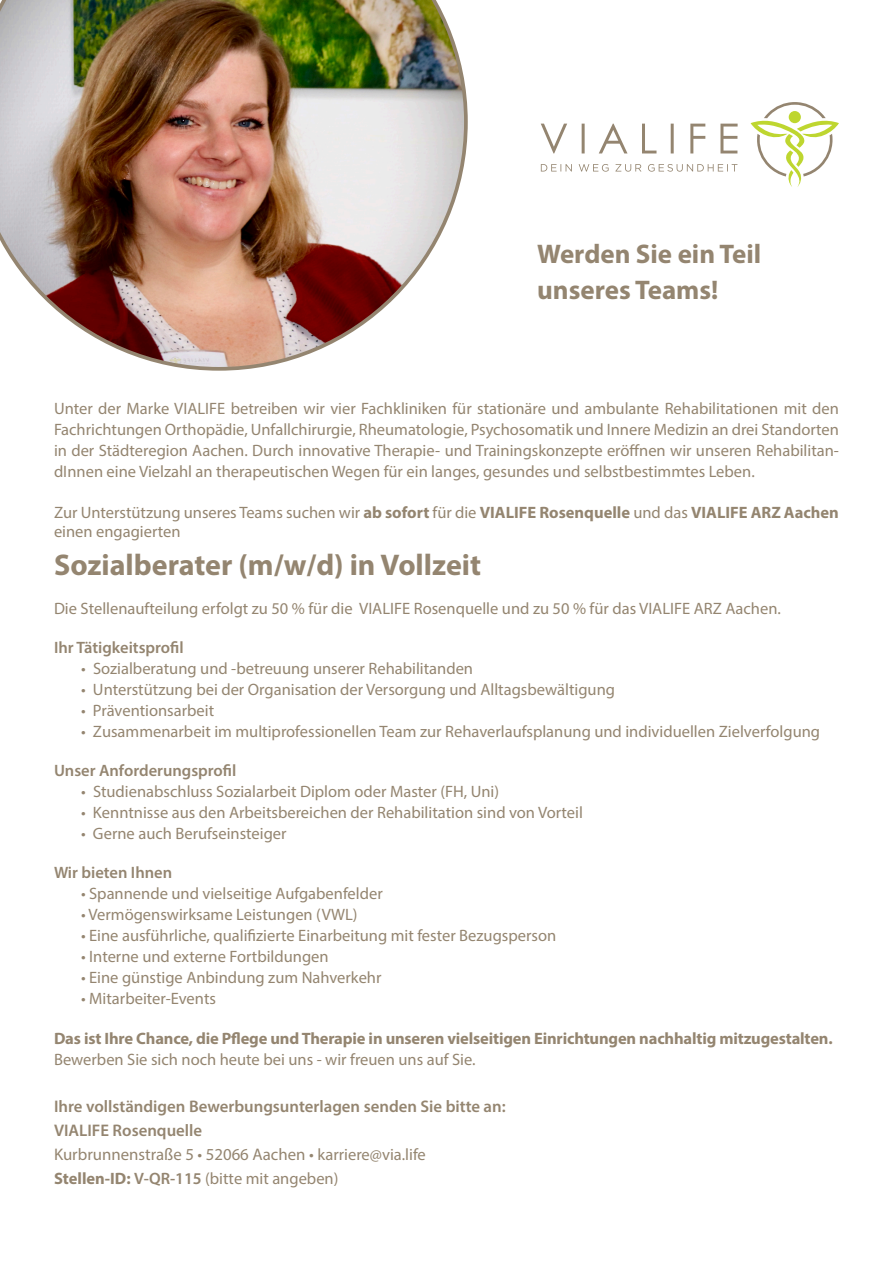
<style>
.page{position:relative;width:893px;height:1263px;background:#fff}
.page>*{position:absolute;margin:0;border:0;box-sizing:border-box;transform-origin:0 0}
.t1{font:700 30px "Myriad Pro";color:#948570}
.t2{font:700 27px "Myriad Pro";color:#948570}
.t3{font:600 16.8px "Myriad Pro";color:#948570}
.t4{font:16.8px "Myriad Pro";color:#948570}
.t5{font:16.5px/21px "Myriad Pro";color:#948570;text-align:justify}
.t6{font:700 16.5px "Myriad Pro";letter-spacing:-.01em;color:#948570}
.t7{font:600 16.5px "Myriad Pro";color:#948570}
.s1{font-weight:700}
.s2{font-size:16.5px}
.s3{font-weight:600}
</style>
<div class="page">
<svg style="left:751px;top:102px;width:88px;height:85px"></svg>
<svg style="left:541px;top:124px;width:197px;height:29px"></svg>
<svg style="left:541px;top:164px;width:196px;height:8px"></svg>
<img style="left:0;top:0;width:468px;height:371px">
<p class="t2" style="left:537px;top:237px;width:226px">Werden Sie ein Teil</p>
<p class="t2" style="left:537px;top:273px;width:183px">unseres Teams!</p>
<p class="t5" style="left:54px;top:398px;width:786px">Unter der Marke VIALIFE betreiben wir vier Fachkliniken für stationäre und ambulante Rehabilitationen mit den Fachrichtungen Orthopädie, Unfallchirurgie, Rheumatologie, Psychosomatik und Innere Medizin an drei Standorten in der Städteregion Aachen. Durch innovative Therapie- und Trainingskonzepte eröffnen wir unseren Rehabilitan&shy;dInnen eine Vielzahl an therapeutischen Wegen für ein langes, gesundes und selbstbestimmtes Leben.</p>
<p class="t5" style="left:54px;top:502px;width:786px;line-height:19.5px">Zur Unterstützung unseres Teams suchen wir <span class="s1">ab sofort</span> für die <span class="s1">VIALIFE Rosenquelle</span> und das <span class="s1">VIALIFE ARZ Aachen </span>einen engagierten</p>
<p class="t1" style="left:54px;top:545px;width:429px">Sozialberater (m/w/d) in Vollzeit</p>
<p class="t5" style="left:54px;top:597px;width:728px">Die Stellenaufteilung erfolgt zu 50 % für die VIALIFE Rosenquelle und zu 50 % für das VIALIFE ARZ Aachen.</p>
<p class="t7" style="left:54px;top:637px;width:131px">Ihr Tätigkeitsprofil</p>
<p class="t5" style="left:81px;top:657px;width:394px">• Sozialberatung und -betreuung unserer Rehabilitanden</p>
<p class="t5" style="left:81px;top:678px;width:536px">• Unterstützung bei der Organisation der Versorgung und Alltagsbewältigung</p>
<p class="t5" style="left:81px;top:699px;width:135px">• Präventionsarbeit</p>
<p class="t5" style="left:81px;top:720px;width:741px">• Zusammenarbeit im multiprofessionellen Team zur Rehaverlaufsplanung und individuellen Zielverfolgung</p>
<p class="t7" style="left:54px;top:760px;width:184px">Unser Anforderungsprofil</p>
<p class="t5" style="left:81px;top:780px;width:420px">• Studienabschluss Sozialarbeit Diplom oder Master (FH, Uni)</p>
<p class="t5" style="left:81px;top:801px;width:503px">• Kenntnisse aus den Arbeitsbereichen der Rehabilitation sind von Vorteil</p>
<p class="t5" style="left:81px;top:822px;width:207px">• Gerne auch Berufseinsteiger</p>
<p class="t7" style="left:54px;top:862px;width:120px">Wir bieten Ihnen</p>
<p class="t5" style="left:81px;top:882px;width:303px">• Spannende und vielseitige Aufgabenfelder</p>
<p class="t5" style="left:81px;top:903px;width:278px">• Vermögenswirksame Leistungen (VWL)</p>
<p class="t5" style="left:81px;top:924px;width:477px">• Eine ausführliche, qualifizierte Einarbeitung mit fester Bezugsperson</p>
<p class="t5" style="left:81px;top:945px;width:249px">• Interne und externe Fortbildungen</p>
<p class="t5" style="left:81px;top:966px;width:302px">• Eine günstige Anbindung zum Nahverkehr</p>
<p class="t5" style="left:81px;top:987px;width:137px">• Mitarbeiter-Events</p>
<p class="t6" style="left:54px;top:1028px;width:780px">Das ist Ihre Chance, die Pflege und Therapie in unseren vielseitigen Einrichtungen nachhaltig mitzugestalten.</p>
<p class="t5" style="left:54px;top:1049px;width:423px">Bewerben Sie sich noch heute bei uns - wir freuen uns auf Sie.</p>
<p class="t3" style="left:54px;top:1095px;width:453px">Ihre vollständigen Bewerbungsunterlagen senden Sie bitte an:</p>
<p class="t3" style="left:54px;top:1119px;width:150px">VIALIFE Rosenquelle</p>
<p class="t4" style="left:54px;top:1144px;width:373px">Kurbrunnenstraße 5 • 52066 Aachen • <span class="s2">karriere@via.life</span></p>
<p class="t5" style="left:54px;top:1167px;width:286px"><span class="s1">Stellen-ID:</span> <span class="s3">V-QR-115</span> (bitte mit angeben)</p>
</div>
